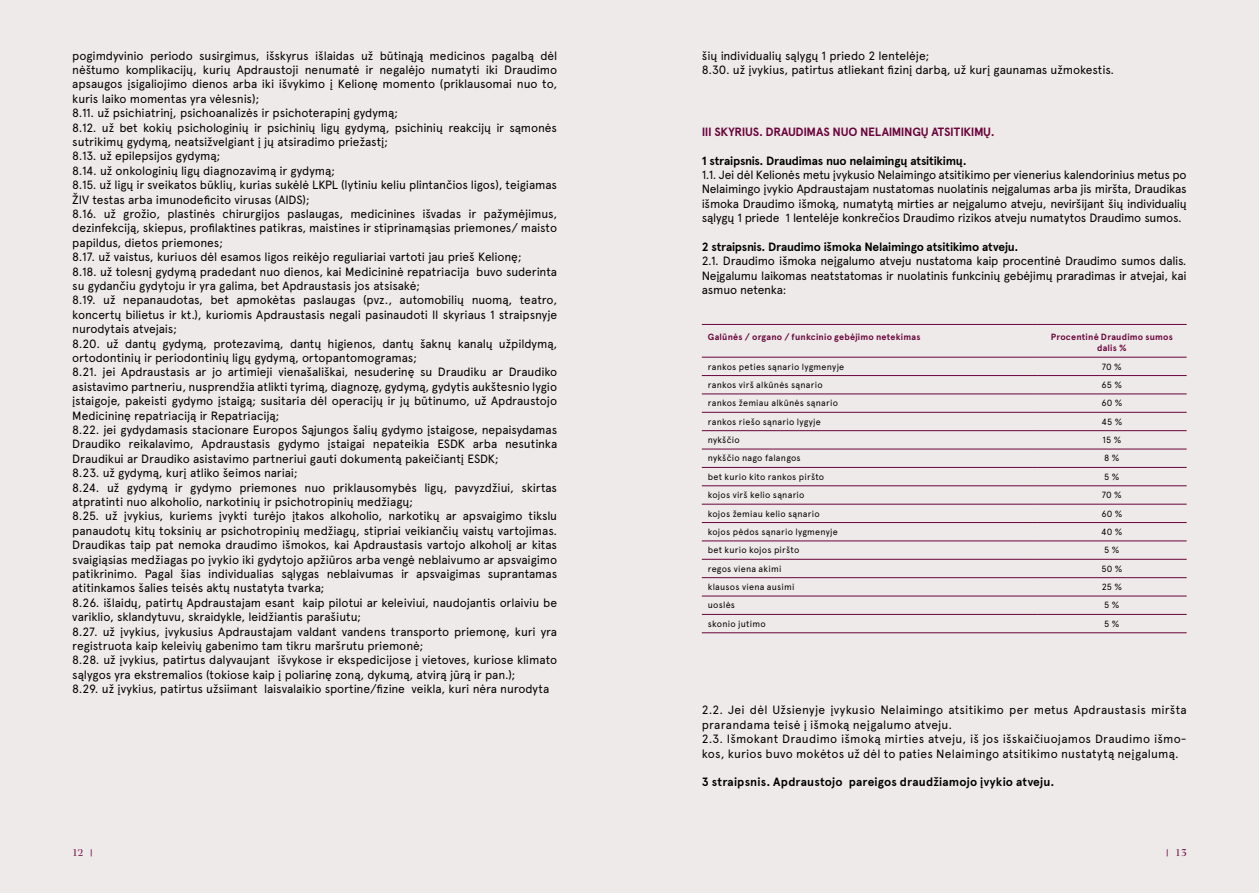
<style>
.page{position:relative;width:1259px;height:893px;background:#eeeae9}
.page>*{position:absolute;margin:0;border:0;box-sizing:border-box;transform-origin:0 0}
.t1{font:12px/14.4px "Apercu Pro";letter-spacing:-.01em;color:#000;text-align:justify}
.t2{font:12px/14.4px "Apercu Pro";letter-spacing:.015em;color:#000}
.t3{font:700 12px "Apercu Pro";letter-spacing:-.01em;color:#000}
.t4{font:700 12px "Apercu Pro";letter-spacing:.015em;color:#000}
.t5{font:700 12px "Apercu Pro";letter-spacing:-.025em;color:#69043b}
.t6{font:9px "Apercu Pro";letter-spacing:.025em;color:#000}
.t7{font:700 9px/10.8px "Apercu Pro";letter-spacing:.025em;color:#69043b;text-align:center}
.t8{font:9px "Bery Roman";color:#69043b}
.s1{font-family:"Apercu Pro"}
</style>
<div class="page">
<hr style="left:702px;top:324px;width:335px;height:1px;background:#69043b">
<hr style="left:1037px;top:324px;width:149px;height:1px;background:#69043b">
<hr style="left:702px;top:357px;width:335px;height:1px;background:#69043b">
<hr style="left:1037px;top:357px;width:149px;height:1px;background:#69043b">
<hr style="left:702px;top:375px;width:335px;height:1px;background:#69043b">
<hr style="left:1037px;top:375px;width:149px;height:1px;background:#69043b">
<hr style="left:702px;top:394px;width:335px;height:1px;background:#69043b">
<hr style="left:1037px;top:394px;width:149px;height:1px;background:#69043b">
<hr style="left:702px;top:412px;width:335px;height:1px;background:#69043b">
<hr style="left:1037px;top:412px;width:149px;height:1px;background:#69043b">
<hr style="left:702px;top:430px;width:335px;height:1px;background:#69043b">
<hr style="left:1037px;top:430px;width:149px;height:1px;background:#69043b">
<hr style="left:702px;top:449px;width:335px;height:1px;background:#69043b">
<hr style="left:1037px;top:449px;width:149px;height:1px;background:#69043b">
<hr style="left:702px;top:467px;width:335px;height:1px;background:#69043b">
<hr style="left:1037px;top:467px;width:149px;height:1px;background:#69043b">
<hr style="left:702px;top:485px;width:335px;height:1px;background:#69043b">
<hr style="left:1037px;top:485px;width:149px;height:1px;background:#69043b">
<hr style="left:702px;top:504px;width:335px;height:1px;background:#69043b">
<hr style="left:1037px;top:504px;width:149px;height:1px;background:#69043b">
<hr style="left:702px;top:522px;width:335px;height:1px;background:#69043b">
<hr style="left:1037px;top:522px;width:149px;height:1px;background:#69043b">
<hr style="left:702px;top:540px;width:335px;height:1px;background:#69043b">
<hr style="left:1037px;top:540px;width:149px;height:1px;background:#69043b">
<hr style="left:702px;top:559px;width:335px;height:1px;background:#69043b">
<hr style="left:1037px;top:559px;width:149px;height:1px;background:#69043b">
<hr style="left:702px;top:577px;width:335px;height:1px;background:#69043b">
<hr style="left:1037px;top:577px;width:149px;height:1px;background:#69043b">
<hr style="left:702px;top:596px;width:335px;height:1px;background:#69043b">
<hr style="left:1037px;top:596px;width:149px;height:1px;background:#69043b">
<hr style="left:702px;top:614px;width:335px;height:1px;background:#69043b">
<hr style="left:1037px;top:614px;width:149px;height:1px;background:#69043b">
<hr style="left:702px;top:632px;width:335px;height:1px;background:#69043b">
<hr style="left:1037px;top:632px;width:149px;height:1px;background:#69043b">
<p class="t1" style="left:72px;top:47px;width:486px;text-align:left">pogimdyvinio periodo susirgimus, išskyrus išlaidas už būtinąją medicinos pagalbą dėl nėštumo komplikacijų, kurių Apdraustoji nenumatė ir negalėjo numatyti iki Draudimo apsaugos įsigaliojimo dienos arba iki išvykimo į Kelionę momento (priklausomai nuo to, kuris laiko momentas yra vėlesnis);<br>8.11. už psichiatrinį, psichoanalizės ir psichoterapinį gydymą;<br>8.12. už bet kokių psichologinių ir psichinių ligų gydymą, psichinių reakcijų ir sąmonės sutrikimų gydymą, neatsižvelgiant į jų atsiradimo priežastį;<br>8.13. už epilepsijos gydymą;<br>8.14. už onkologinių ligų diagnozavimą ir gydymą;<br>8.15. už ligų ir sveikatos būklių, kurias sukėlė LKPL (lytiniu keliu plintančios ligos), teigiamas ŽIV testas arba imunodeficito virusas (AIDS);<br>8.16. už grožio, plastinės chirurgijos paslaugas, medicinines išvadas ir pažymėjimus, dezinfekciją, skiepus, profilaktines patikras, maistines ir stiprinamąsias priemones/ maisto papildus, dietos priemones;<br>8.17. už vaistus, kuriuos dėl esamos ligos reikėjo reguliariai vartoti jau prieš Kelionę;<br>8.18. už tolesnį gydymą pradedant nuo dienos, kai Medicininė repatriacija buvo suderinta su gydančiu gydytoju ir yra galima, bet Apdraustasis jos atsisakė;<br>8.19. už nepanaudotas, bet apmokėtas paslaugas (pvz., automobilių nuomą, teatro, koncertų bilietus ir kt.), kuriomis Apdraustasis negali pasinaudoti II skyriaus 1 straipsnyje nurodytais atvejais;<br>8.20. už dantų gydymą, protezavimą, dantų higienos, dantų šaknų kanalų užpildymą, ortodontinių ir periodontinių ligų gydymą, ortopantomogramas;<br>8.21. jei Apdraustasis ar jo artimieji vienašališkai, nesuderinę su Draudiku ar Draudiko asistavimo partneriu, nusprendžia atlikti tyrimą, diagnozę, gydymą, gydytis aukštesnio lygio įstaigoje, pakeisti gydymo įstaigą; susitaria dėl operacijų ir jų būtinumo, už Apdraustojo Medicininę repatriaciją ir Repatriaciją;<br>8.22. jei gydydamasis stacionare Europos Sąjungos šalių gydymo įstaigose, nepaisydamas Draudiko reikalavimo, Apdraustasis gydymo įstaigai nepateikia ESDK arba nesutinka Draudikui ar Draudiko asistavimo partneriui gauti dokumentą pakeičiantį ESDK;<br>8.23. už gydymą, kurį atliko šeimos nariai;<br>8.24. už gydymą ir gydymo priemones nuo priklausomybės ligų, pavyzdžiui, skirtas atpratinti nuo alkoholio, narkotinių ir psichotropinių medžiagų;<br>8.25. už įvykius, kuriems įvykti turėjo įtakos alkoholio, narkotikų ar apsvaigimo tikslu panaudotų kitų toksinių ar psichotropinių medžiagų, stipriai veikiančių vaistų vartojimas.<br>Draudikas taip pat nemoka draudimo išmokos, kai Apdraustasis vartojo alkoholį ar kitas svaigiąsias medžiagas po įvykio iki gydytojo apžiūros arba vengė neblaivumo ar apsvaigimo patikrinimo. Pagal šias individualias sąlygas neblaivumas ir apsvaigimas suprantamas atitinkamos šalies teisės aktų nustatyta tvarka;<br>8.26. išlaidų, patirtų Apdraustajam esant kaip pilotui ar keleiviui, naudojantis orlaiviu be variklio, sklandytuvu, skraidykle, leidžiantis parašiutu;<br>8.27. už įvykius, įvykusius Apdraustajam valdant vandens transporto priemonę, kuri yra registruota kaip keleivių gabenimo tam tikru maršrutu priemonė;<br>8.28. už įvykius, patirtus dalyvaujant išvykose ir ekspedicijose į vietoves, kuriose klimato sąlygos yra ekstremalios (tokiose kaip į poliarinę zoną, dykumą, atvirą jūrą ir pan.);<br>8.29. už įvykius, patirtus užsiimant laisvalaikio sportine/fizine veikla, kuri nėra nurodyta</p>
<p class="t1" style="left:702px;top:47px;width:414px">šių individualių sąlygų 1 priedo 2 lentelėje;<br>8.30. už įvykius, patirtus atliekant fizinį darbą, už kurį gaunamas užmokestis.</p>
<p class="t5" style="left:702px;top:122px;width:295px">III SKYRIUS. DRAUDIMAS NUO NELAIMINGŲ ATSITIKIMŲ.</p>
<p class="t3" style="left:702px;top:151px;width:266px">1 straipsnis. Draudimas nuo nelaimingų atsitikimų.</p>
<p class="t1" style="left:702px;top:167px;width:486px">1.1. Jei dėl Kelionės metu įvykusio Nelaimingo atsitikimo per vienerius kalendorinius metus po Nelaimingo įvykio Apdraustajam nustatomas nuolatinis neįgalumas arba jis miršta, Draudikas išmoka Draudimo išmoką, numatytą mirties ar neįgalumo atveju, neviršijant šių individualių sąlygų 1 priede 1 lentelėje konkrečios Draudimo rizikos atveju numatytos Draudimo sumos.</p>
<p class="t3" style="left:702px;top:238px;width:318px">2 straipsnis. Draudimo išmoka Nelaimingo atsitikimo atveju.</p>
<p class="t1" style="left:702px;top:253px;width:486px">2.1. Draudimo išmoka neįgalumo atveju nustatoma kaip procentinė Draudimo sumos dalis.<br>Neįgalumu laikomas neatstatomas ir nuolatinis funkcinių gebėjimų praradimas ir atvejai, kai asmuo netenka:</p>
<p class="t7" style="left:708px;top:331px;width:214px">Galūnės / organo / funkcinio gebėjimo netekimas</p>
<p class="t7" style="left:1050px;top:331px;width:124px">Procentinė Draudimo sumos dalis %</p>
<p class="t6" style="left:708px;top:360px;width:138px">rankos peties sąnario lygmenyje</p>
<p class="t6" style="left:1102px;top:360px;width:21px">70 %</p>
<p class="t6" style="left:708px;top:378px;width:116px">rankos virš alkūnės sąnario</p>
<p class="t6" style="left:1101px;top:378px;width:22px">65 %</p>
<p class="t6" style="left:708px;top:396px;width:132px">rankos žemiau alkūnės sąnario</p>
<p class="t6" style="left:1101px;top:396px;width:22px">60 %</p>
<p class="t6" style="left:708px;top:415px;width:115px">rankos riešo sąnario lygyje</p>
<p class="t6" style="left:1101px;top:415px;width:22px">45 %</p>
<p class="t6" style="left:708px;top:433px;width:33px">nykščio</p>
<p class="t6" style="left:1102px;top:433px;width:20px">15 %</p>
<p class="t6" style="left:708px;top:451px;width:94px">nykščio nago falangos</p>
<p class="t6" style="left:1104px;top:451px;width:17px">8 %</p>
<p class="t6" style="left:708px;top:470px;width:118px">bet kurio kito rankos piršto</p>
<p class="t6" style="left:1104px;top:470px;width:17px">5 %</p>
<p class="t6" style="left:708px;top:488px;width:98px">kojos virš kelio sąnario</p>
<p class="t6" style="left:1102px;top:488px;width:21px">70 %</p>
<p class="t6" style="left:708px;top:507px;width:113px">kojos žemiau kelio sąnario</p>
<p class="t6" style="left:1101px;top:507px;width:22px">60 %</p>
<p class="t6" style="left:708px;top:525px;width:132px">kojos pėdos sąnario lygmenyje</p>
<p class="t6" style="left:1101px;top:525px;width:23px">40 %</p>
<p class="t6" style="left:708px;top:543px;width:93px">bet kurio kojos piršto</p>
<p class="t6" style="left:1104px;top:543px;width:17px">5 %</p>
<p class="t6" style="left:708px;top:562px;width:75px">regos viena akimi</p>
<p class="t6" style="left:1101px;top:562px;width:22px">50 %</p>
<p class="t6" style="left:708px;top:580px;width:88px">klausos viena ausimi</p>
<p class="t6" style="left:1101px;top:580px;width:22px">25 %</p>
<p class="t6" style="left:708px;top:598px;width:29px">uoslės</p>
<p class="t6" style="left:1104px;top:598px;width:17px">5 %</p>
<p class="t6" style="left:708px;top:617px;width:59px">skonio jutimo</p>
<p class="t6" style="left:1104px;top:617px;width:17px">5 %</p>
<p class="t2" style="left:702px;top:702px;width:486px">2.2. Jei dėl Užsienyje įvykusio Nelaimingo atsitikimo per metus Apdraustasis miršta prarandama teisė į išmoką neįgalumo atveju.<br>2.3. Išmokant Draudimo išmoką mirties atveju, iš jos išskaičiuojamos Draudimo išmo&shy;kos, kurios buvo mokėtos už dėl to paties Nelaimingo atsitikimo nustatytą neįgalumą.</p>
<p class="t4" style="left:702px;top:773px;width:354px">3 straipsnis. Apdraustojo pareigos draudžiamojo įvykio atveju.</p>
<p class="t8" style="left:72px;top:847px;width:22px">12 <span class="s1">|</span></p>
<p class="t8" style="left:1166px;top:847px;width:22px"><span class="s1">|</span> 13</p>
</div>
